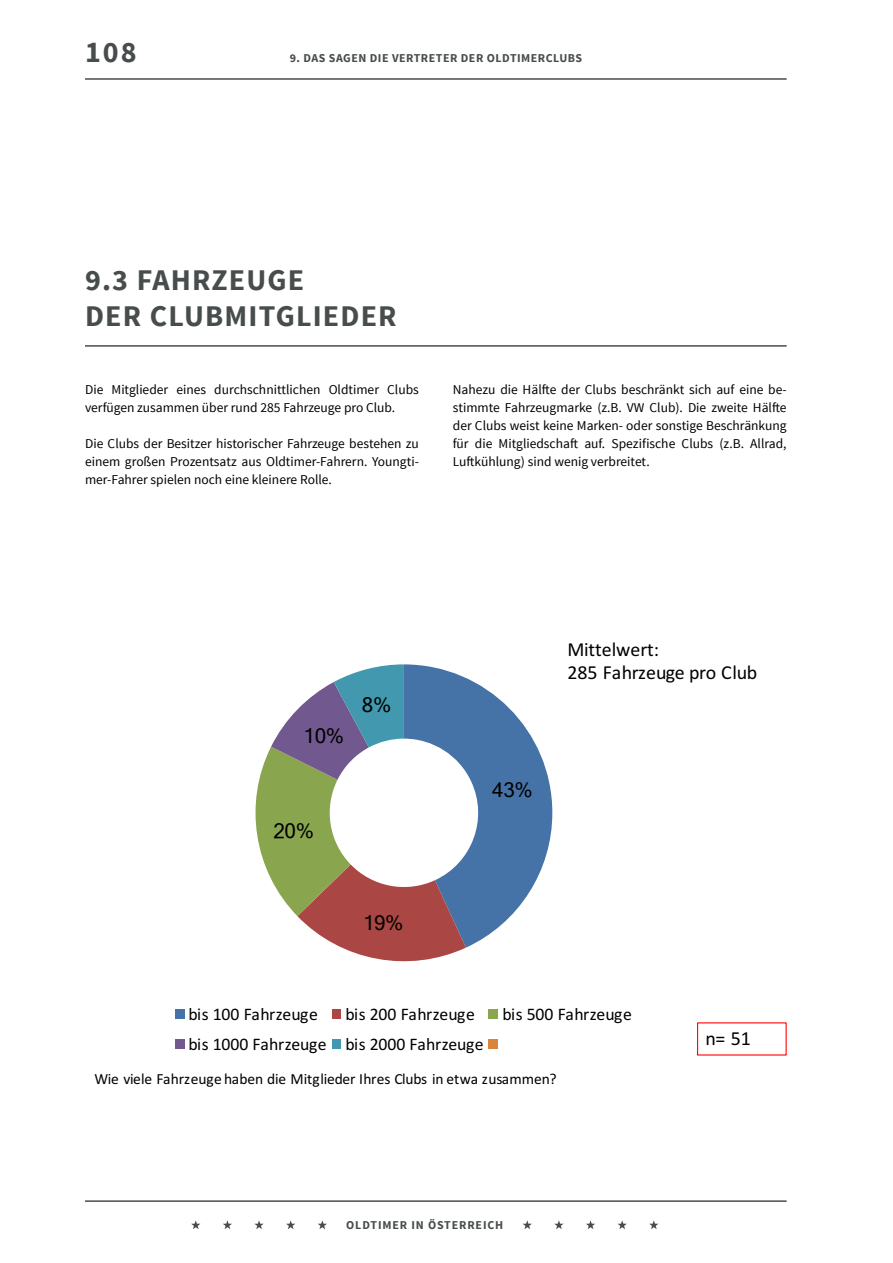
<style>
.page{position:relative;width:893px;height:1263px;background:#fff}
.page>*{position:absolute;margin:0;border:0;box-sizing:border-box;transform-origin:0 0}
.t1{font:700 30px/36px "Source Sans Pro";letter-spacing:.04em;color:#474c4d}
.t2{font:19.95px/23.2px "Calibri";letter-spacing:-.005em;color:#000}
.t3{font:19.95px "Mangal";letter-spacing:-.02em;color:#000}
.t4{font:17.7px "Calibri";letter-spacing:-.005em;color:#000}
.t5{font:15.45px "Calibri";letter-spacing:-.015em;color:#000}
.t6{font:13.5px/18px "Source Sans Pro";color:#000;text-align:justify}
.t7{font:700 12px "Source Sans Pro";letter-spacing:.04em;color:#474c4d}
.t8{font:700 12px "Source Sans Pro";letter-spacing:.07em;color:#474c4d}
</style>
<div class="page">
<svg style="left:318px;top:1220px;width:9px;height:9px"></svg>
<svg style="left:191px;top:1220px;width:9px;height:9px"></svg>
<svg style="left:254px;top:1220px;width:10px;height:9px"></svg>
<svg style="left:223px;top:1220px;width:9px;height:9px"></svg>
<svg style="left:286px;top:1220px;width:9px;height:9px"></svg>
<svg style="left:649px;top:1220px;width:9px;height:9px"></svg>
<svg style="left:523px;top:1220px;width:9px;height:9px"></svg>
<svg style="left:586px;top:1220px;width:9px;height:9px"></svg>
<svg style="left:554px;top:1220px;width:10px;height:9px"></svg>
<svg style="left:617px;top:1220px;width:10px;height:9px"></svg>
<hr style="left:85px;top:1200px;width:702px;height:2px;background:#474c4d">
<hr style="left:85px;top:78px;width:702px;height:2px;background:#474c4d">
<hr style="left:85px;top:345px;width:702px;height:2px;background:#474c4d">
<svg style="left:255px;top:664px;width:297px;height:298px"></svg>
<div style="left:175px;top:1009px;width:10px;height:10px;background:#4572a7"></div>
<div style="left:332px;top:1009px;width:9px;height:10px;background:#aa4643"></div>
<div style="left:488px;top:1009px;width:10px;height:10px;background:#89a54e"></div>
<div style="left:175px;top:1039px;width:10px;height:10px;background:#71588f"></div>
<div style="left:332px;top:1039px;width:9px;height:10px;background:#4198af"></div>
<div style="left:488px;top:1039px;width:10px;height:10px;background:#db843d"></div>
<h1 class="t1" style="left:85px;top:35px;width:53px">108</h1>
<p class="t7" style="left:290px;top:50px;width:294px">9. DAS SAGEN DIE VERTRETER DER OLDTIMERCLUBS</p>
<h1 class="t1" style="left:85px;top:263px;width:313px">9.3 FAHRZEUGE<br>DER CLUBMITGLIEDER</h1>
<p class="t6" style="left:85px;top:381px;width:335px">Die Mitglieder eines durchschnittlichen Oldtimer Clubs verfügen zusammen über rund 285 Fahrzeuge pro Club.</p>
<p class="t6" style="left:85px;top:435px;width:335px">Die Clubs der Besitzer historischer Fahrzeuge bestehen zu einem großen Prozentsatz aus Oldtimer-Fahrern. Youngti&shy;mer-Fahrer spielen noch eine kleinere Rolle.</p>
<p class="t6" style="left:453px;top:381px;width:335px">Nahezu die Hälfte der Clubs beschränkt sich auf eine be&shy;stimmte Fahrzeugmarke (z.B. VW Club). Die zweite Hälfte der Clubs weist keine Marken- oder sonstige Beschränkung für die Mitgliedschaft auf. Spezifische Clubs (z.B. Allrad, Luftkühlung) sind wenig verbreitet.</p>
<h2 class="t3" style="left:304px;top:724px;width:42px">10%</h2>
<h2 class="t3" style="left:362px;top:694px;width:31px">8%</h2>
<h2 class="t3" style="left:274px;top:819px;width:42px">20%</h2>
<h2 class="t3" style="left:363px;top:911px;width:42px">19%</h2>
<h2 class="t2" style="left:567px;top:637px;width:191px">Mittelwert:<br>285 Fahrzeuge pro Club</h2>
<h2 class="t3" style="left:492px;top:778px;width:42px">43%</h2>
<h3 class="t4" style="left:188px;top:1002px;width:131px">bis 100 Fahrzeuge</h3>
<h3 class="t4" style="left:345px;top:1002px;width:131px">bis 200 Fahrzeuge</h3>
<h3 class="t4" style="left:502px;top:1002px;width:131px">bis 500 Fahrzeuge</h3>
<h3 class="t4" style="left:188px;top:1032px;width:297px">bis 1000 Fahrzeuge bis 2000 Fahrzeuge</h3>
<p class="t5" style="left:95px;top:1068px;width:464px">Wie viele Fahrzeuge haben die Mitglieder Ihres Clubs in etwa zusammen?</p>
<p class="t8" style="left:346px;top:1217px;width:159px">OLDTIMER IN ÖSTERREICH</p>
<h2 class="t2" style="left:705px;top:1026px;width:47px">n= 51</h2>
</div>
